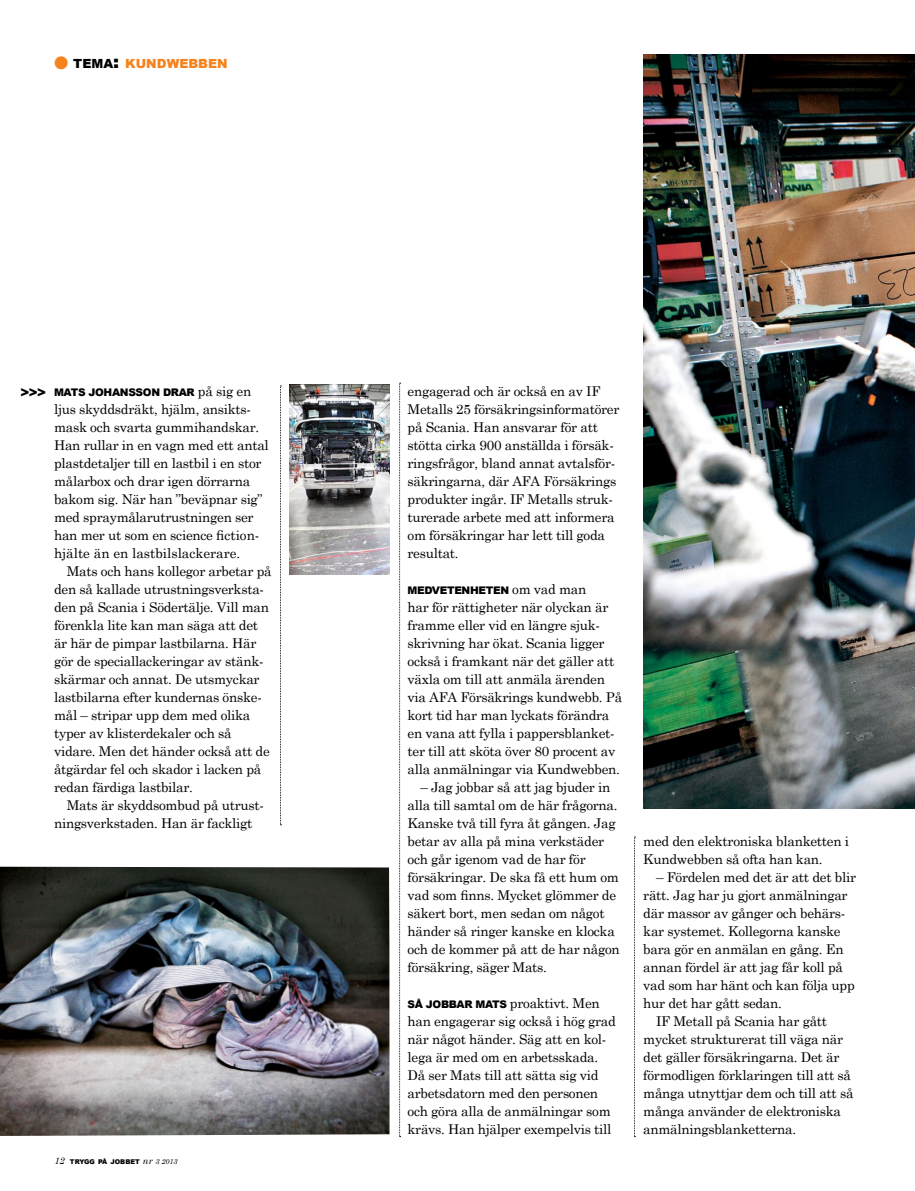
<style>
.page{position:relative;width:915px;height:1191px;background:#fff}
.page>*{position:absolute;margin:0;border:0;box-sizing:border-box;transform-origin:0 0}
.t1{font:13.5px/18px "Century Schoolbook";letter-spacing:-.02em;color:#000}
.t2{font:900 13.5px "Arial";color:#000}
.t3{font:900 12.6px "Arial";color:#f5841f}
.t4{font:900 10.5px "Arial";letter-spacing:-.03em;color:#000}
.t5{font:900 6.45px "Arial";color:#000}
.s1{color:#000}
.s2{font-size:18px;color:#000}
.s3{font-family:"Century Schoolbook";font-weight:400;font-size:13.5px}
.s4{font-family:"Century Schoolbook";font-weight:400;font-style:italic;font-size:9.3px}
.s5{font-family:"Century Schoolbook";font-weight:400;font-style:italic;font-size:7.2px}
.s6{font-family:"Arial";font-weight:900;font-size:10.5px}
</style>
<div class="page">
<svg style="left:280px;top:386px;width:1px;height:439px"></svg>
<img style="left:643px;top:54px;width:271px;height:754px">
<img style="left:289px;top:384px;width:100px;height:190px">
<svg style="left:399px;top:383px;width:1px;height:754px"></svg>
<svg style="left:634px;top:836px;width:1px;height:301px"></svg>
<img style="left:0;top:866px;width:389px;height:270px">
<p class="t3" style="left:54px;top:56px;width:175px">● <span class="s1">TEMA</span><span class="s2">:</span> KUNDWEBBEN</p>
<p class="t2" style="left:20px;top:384px;width:27px">&gt;&gt;&gt;</p>
<p class="t4" style="left:54px;top:386px;width:199px">MATS JOHANSSON DRAR <span class="s3">på sig en</span></p>
<p class="t1" style="left:54px;top:400px;width:216px">ljus skyddsdräkt, hjälm, ansikts&shy;mask och svarta gummihandskar.<br>Han rullar in en vagn med ett antal plastdetaljer till en lastbil i en stor målarbox och drar igen dörrarna bakom sig. När han ”beväpnar sig” med spraymålarutrustningen ser han mer ut som en science fiction&shy;hjälte än en lastbilslackerare.</p>
<p class="t1" style="left:54px;top:562px;width:219px;text-indent:13px">Mats och hans kollegor arbetar på den så kallade utrustningsverksta&shy;den på Scania i Södertälje. Vill man förenkla lite kan man säga att det är här de pimpar lastbilarna. Här gör de speciallackeringar av stänk&shy;skärmar och annat. De utsmyckar lastbilarna efter kundernas önske&shy;mål – stripar upp dem med olika typer av klisterdekaler och så vidare. Men det händer också att de åtgärdar fel och skador i lacken på redan färdiga lastbilar. </p>
<p class="t1" style="left:54px;top:796px;width:211px;text-indent:13px">Mats är skyddsombud på utrust&shy;ningsverkstaden. Han är fackligt</p>
<p class="t5" style="left:54px;top:1158px;width:125px"><span class="s4">12</span> TRYGG PÅ JOBBET <span class="s4">nr</span> <span class="s5">3 2013</span></p>
<p class="t1" style="left:407px;top:382px;width:213px">engagerad och är också en av IF<br>Metalls 25 försäkringsinformatörer på Scania. Han ansvarar för att stötta cirka 900 anställda i försäk&shy;ringsfrågor, bland annat avtalsför&shy;säkringarna, där AFA Försäkrings produkter ingår. IF Metalls struk&shy;turerade arbete med att informera om försäkringar har lett till goda resultat.</p>
<p class="t4" style="left:407px;top:584px;width:180px">MEDVETENHETEN <span class="s3">om vad man</span></p>
<p class="t1" style="left:407px;top:598px;width:216px">har för rättigheter när olyckan är framme eller vid en längre sjuk&shy;skrivning har ökat. Scania ligger också i framkant när det gäller att växla om till att anmäla ärenden via AFA Försäkrings kundwebb. På kort tid har man lyckats förändra en vana att fylla i pappersblanket&shy;ter till att sköta över 80 procent av alla anmälningar via Kundwebben.</p>
<p class="t1" style="left:407px;top:778px;width:214px;text-indent:13px">– Jag jobbar så att jag bjuder in alla till samtal om de här frågorna.<br>Kanske två till fyra åt gången. Jag betar av alla på mina verkstäder och går igenom vad de har för försäkringar. De ska få ett hum om vad som finns. Mycket glömmer de säkert bort, men sedan om något händer så ringer kanske en klocka och de kommer på att de har någon försäkring, säger Mats.</p>
<p class="t1" style="left:407px;top:994px;width:210px"><span class="s6">SÅ JOBBAR MATS</span> proaktivt. Men han engagerar sig också i hög grad när något händer. Säg att en kol&shy;lega är med om en arbetsskada.<br>Då ser Mats till att sätta sig vid arbetsdatorn med den personen och göra alla de anmälningar som krävs. Han hjälper exempelvis till</p>
<p class="t1" style="left:643px;top:832px;width:207px">med den elektroniska blanketten i<br>Kundwebben så ofta han kan.</p>
<p class="t1" style="left:655px;top:868px;width:201px">– Fördelen med det är att det blir</p>
<p class="t1" style="left:643px;top:886px;width:206px">rätt. Jag har ju gjort anmälningar</p>
<p class="t1" style="left:643px;top:904px;width:203px">där massor av gånger och behärs-</p>
<p class="t1" style="left:643px;top:922px;width:199px">kar systemet. Kollegorna kanske</p>
<p class="t1" style="left:643px;top:940px;width:202px">bara gör en anmälan en gång. En</p>
<p class="t1" style="left:643px;top:958px;width:201px">annan fördel är att jag får koll på</p>
<p class="t1" style="left:643px;top:976px;width:213px">vad som har hänt och kan följa upp</p>
<p class="t1" style="left:643px;top:994px;width:140px">hur det har gått sedan.</p>
<p class="t1" style="left:655px;top:1012px;width:173px">IF Metall på Scania har gått</p>
<p class="t1" style="left:643px;top:1030px;width:201px">mycket strukturerat till väga när</p>
<p class="t1" style="left:643px;top:1048px;width:197px">det gäller försäkringarna. Det är</p>
<p class="t1" style="left:643px;top:1066px;width:209px">förmodligen förklaringen till att så</p>
<p class="t1" style="left:643px;top:1084px;width:212px">många utnyttjar dem och till att så</p>
<p class="t1" style="left:643px;top:1102px;width:199px">många använder de elektroniska</p>
<p class="t1" style="left:643px;top:1120px;width:154px">anmälningsblanketterna.</p>
</div>
